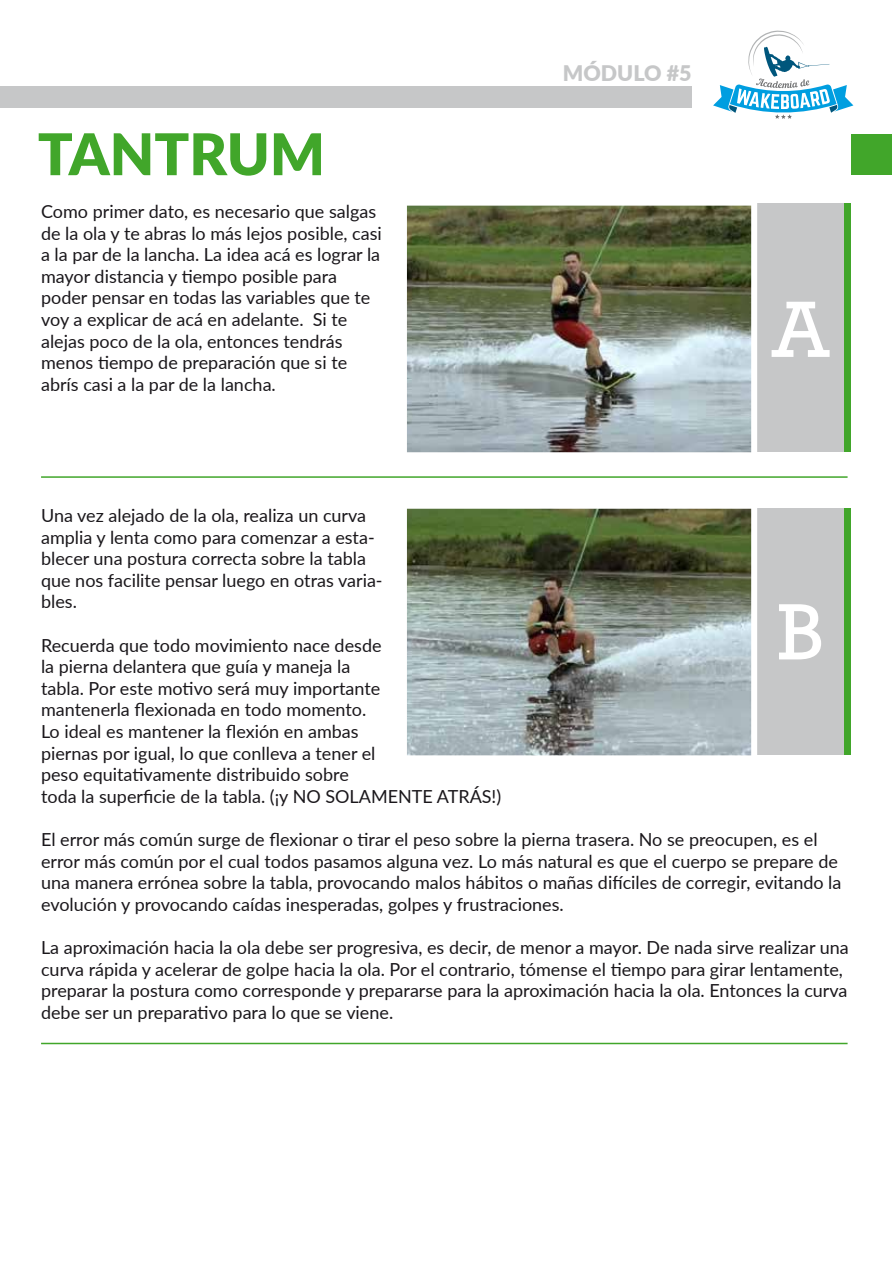
<style>
.page{position:relative;width:893px;height:1263px;background:#fff}
.page>*{position:absolute;margin:0;border:0;box-sizing:border-box;transform-origin:0 0}
.t1{font:75px "Rockwell";color:#fff}
.t2{font:900 57.45px "Lato";color:#41a62a}
.t3{font:900 21.45px "Lato";color:#c6c7c8}
.t4{font:18px/21.6px "Lato";color:#1a171b}
</style>
<div class="page">
<div style="left:0;top:86px;width:691px;height:22px;background:#c6c7c8"></div>
<svg style="left:713px;top:30px;width:140px;height:89px"></svg>
<div style="left:751px;top:204px;width:93px;height:248px;background:#c6c7c8"></div>
<div style="left:844px;top:204px;width:7px;height:248px;background:#41a62a"></div>
<img style="left:406px;top:204px;width:351px;height:249px">
<div style="left:851px;top:134px;width:40px;height:41px;background:#41a62a"></div>
<div style="left:751px;top:509px;width:93px;height:246px;background:#c6c7c8"></div>
<div style="left:844px;top:509px;width:7px;height:246px;background:#41a62a"></div>
<img style="left:406px;top:508px;width:351px;height:248px">
<hr style="left:41px;top:476px;width:807px;height:2px;background:#41a62a">
<hr style="left:41px;top:1043px;width:807px;height:1px;background:#41a62a">
<h2 class="t2" style="left:38px;top:111px;width:289px">TANTRUM</h2>
<p class="t4" style="left:41px;top:200px;width:342px">Como primer dato, es necesario que salgas de la ola y te abras lo más lejos posible, casi a la par de la lancha. La idea acá es lograr la mayor distancia y tiempo posible para poder pensar en todas las variables que te voy a explicar de acá en adelante. Si te alejas poco de la ola, entonces tendrás menos tiempo de preparación que si te abrís casi a la par de la lancha.</p>
<p class="t3" style="left:563px;top:57px;width:130px">MÓDULO #5</p>
<h1 class="t1" style="left:770px;top:283px;width:62px">A</h1>
<p class="t4" style="left:41px;top:504px;width:343px">Una vez alejado de la ola, realiza un curva amplia y lenta como para comenzar a esta&shy;blecer una postura correcta sobre la tabla que nos facilite pensar luego en otras varia&shy;bles.</p>
<p class="t4" style="left:41px;top:633px;width:462px">Recuerda que todo movimiento nace desde<br>la pierna delantera que guía y maneja la<br>tabla. Por este motivo será muy importante<br>mantenerla flexionada en todo momento.<br>Lo ideal es mantener la flexión en ambas<br>piernas por igual, lo que conlleva a tener el<br>peso equitativamente distribuido sobre<br>toda la superficie de la tabla. (¡y NO SOLAMENTE ATRÁS!)</p>
<p class="t4" style="left:41px;top:828px;width:802px">El error más común surge de flexionar o tirar el peso sobre la pierna trasera. No se preocupen, es el error más común por el cual todos pasamos alguna vez. Lo más natural es que el cuerpo se prepare de una manera errónea sobre la tabla, provocando malos hábitos o mañas difíciles de corregir, evitando la evolución y provocando caídas inesperadas, golpes y frustraciones.</p>
<p class="t4" style="left:41px;top:936px;width:809px">La aproximación hacia la ola debe ser progresiva, es decir, de menor a mayor. De nada sirve realizar una curva rápida y acelerar de golpe hacia la ola. Por el contrario, tómense el tiempo para girar lentamente, preparar la postura como corresponde y prepararse para la aproximación hacia la ola. Entonces la curva debe ser un preparativo para lo que se viene.</p>
<h1 class="t1" style="left:777px;top:586px;width:48px">B</h1>
</div>
